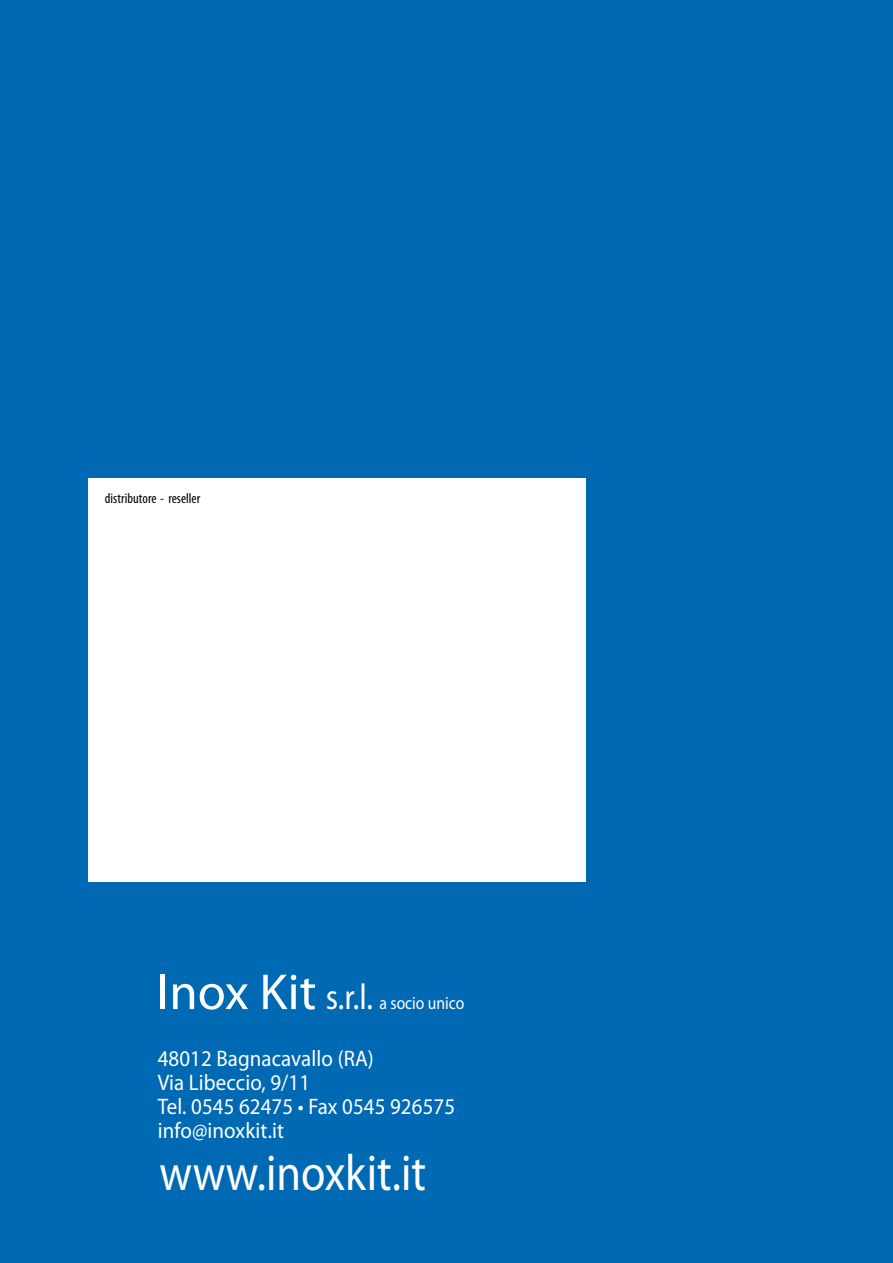
<style>
.page{position:relative;width:893px;height:1263px;background:#0069b4}
.page>*{position:absolute;margin:0;border:0;box-sizing:border-box;transform-origin:0 0}
.t1{font:51px "Myriad Pro";color:#fff;scale:.87 1}
.t2{font:22.5px/24px "Myriad Pro";letter-spacing:.005em;color:#fff;scale:.93 1}
.t3{font:18px "Myriad Pro";color:#fff;scale:.87 1}
.t4{font:condensed 14.25px "Myriad Pro";color:#000}
.s1{font-size:51px}
.s2{font-size:36px}
</style>
<div class="page">
<div style="left:88px;top:478px;width:497px;height:404px;background:#fff"></div>
<p class="t4" style="left:105px;top:489px;width:97px">distributore - reseller</p>
<p class="t3" style="left:157px;top:993px;width:355px"><span class="s1">Inox Kit</span> <span class="s2">s.r.l.</span> a socio unico</p>
<p class="t2" style="left:158px;top:1047px;width:321px">48012 Bagnacavallo (RA)<br>Via Libeccio, 9/11<br>Tel. 0545 62475 • Fax 0545 926575 info@inoxkit.it</p>
<h1 class="t1" style="left:159px;top:1145px;width:308px">www.inoxkit.it</h1>
</div>
